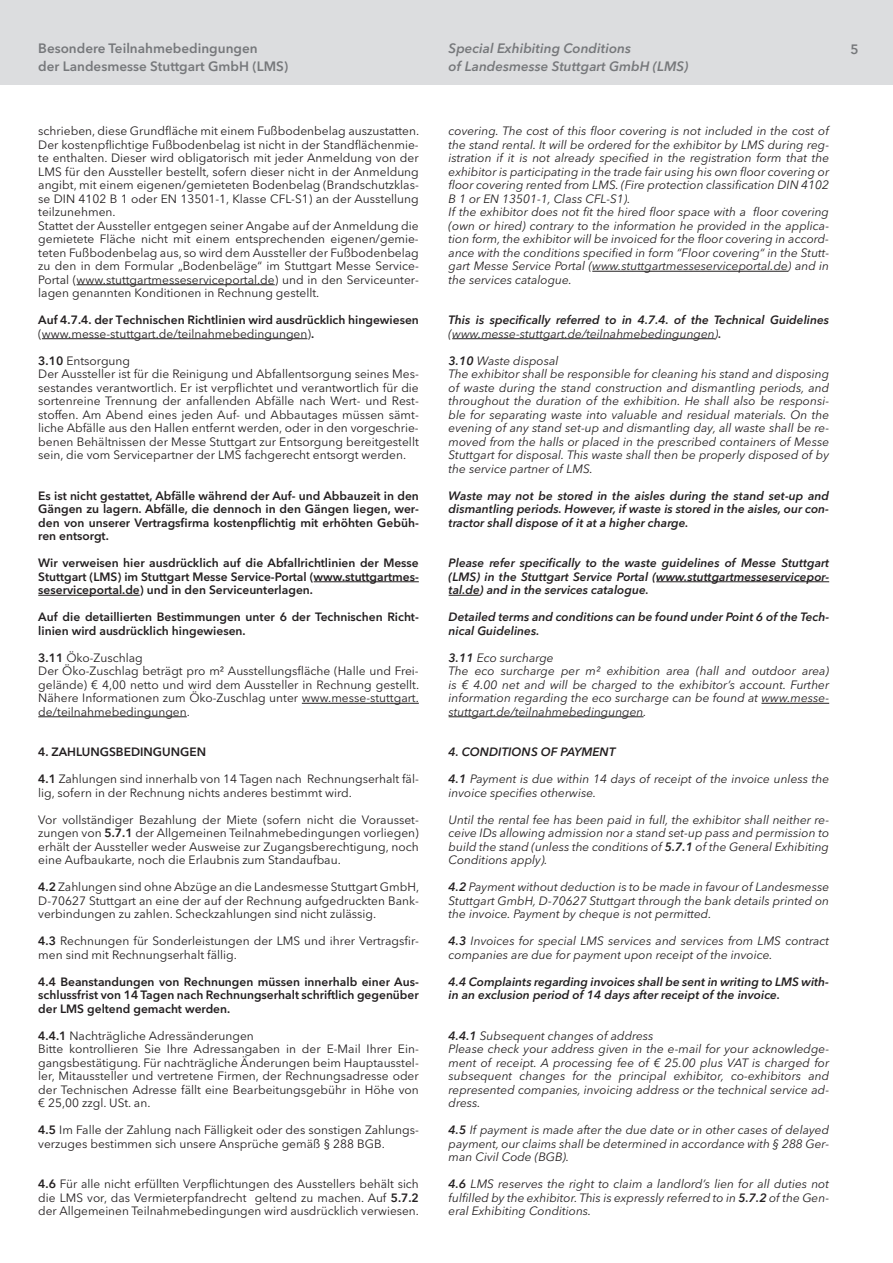
<style>
.page{position:relative;width:893px;height:1263px;background:#fff}
.page>*{position:absolute;margin:0;border:0;box-sizing:border-box;transform-origin:0 0}
.t1{font:600 13.5px/18px "Avenir Next LT Pro";color:#76787b}
.t2{font:italic 600 13.5px/18px "Avenir Next LT Pro";color:#76787b}
.t3{font:12px/13.5px "Avenir Next LT Pro";color:#231f20}
.t4{font:italic 12px/13.5px "Avenir Next LT Pro";color:#231f20}
.t5{font:600 12px/13.5px "Avenir Next LT Pro";color:#231f20;text-align:justify}
.t6{font:italic 600 12px/13.5px "Avenir Next LT Pro";color:#231f20}
.s1{font-weight:400}
.s2{font-weight:600}
</style>
<div class="page">
<div style="left:0;top:0;width:893px;height:85px;background:#dcdddf"></div>
<hr style="left:77px;top:284px;width:198px;height:1px;background:#231f20">
<hr style="left:42px;top:338px;width:265px;height:1px;background:#231f20">
<hr style="left:314px;top:581px;width:105px;height:1px;background:#231f20">
<hr style="left:38px;top:595px;width:102px;height:1px;background:#231f20">
<hr style="left:302px;top:703px;width:117px;height:1px;background:#231f20">
<hr style="left:38px;top:716px;width:149px;height:1px;background:#231f20">
<hr style="left:592px;top:271px;width:196px;height:1px;background:#231f20">
<hr style="left:452px;top:338px;width:263px;height:1px;background:#231f20">
<hr style="left:656px;top:581px;width:173px;height:1px;background:#231f20">
<hr style="left:449px;top:595px;width:31px;height:1px;background:#231f20">
<hr style="left:761px;top:703px;width:68px;height:1px;background:#231f20">
<hr style="left:449px;top:716px;width:194px;height:1px;background:#231f20">
<p class="t1" style="left:38px;top:39px;width:252px">Besondere Teilnahmebedingungen<br>der Landesmesse Stuttgart GmbH (LMS)</p>
<p class="t2" style="left:449px;top:39px;width:241px">Special Exhibiting Conditions<br>of Landesmesse Stuttgart GmbH (LMS)</p>
<p class="t3" style="left:38px;top:124px;width:382px">schrieben, diese Grundfläche mit einem Fußbodenbelag auszustatten.<br>Der kostenpflichtige Fußbodenbelag ist nicht in der Standflächenmie&shy;te enthalten. Dieser wird obligatorisch mit jeder Anmeldung von der LMS für den Aussteller bestellt, sofern dieser nicht in der Anmeldung angibt, mit einem eigenen/gemieteten Bodenbelag (Brandschutzklas&shy;se DIN 4102 B 1 oder EN 13501-1, Klasse CFL-S1) an der Ausstellung teilzunehmen.<br>Stattet der Aussteller entgegen seiner Angabe auf der Anmeldung die gemietete Fläche nicht mit einem entsprechenden eigenen/gemie&shy;teten Fußbodenbelag aus, so wird dem Aussteller der Fußbodenbelag zu den in dem Formular „Bodenbeläge“ im Stuttgart Messe Service-Portal (www.stuttgartmesseserviceportal.de) und in den Serviceunter&shy;lagen genannten Konditionen in Rechnung gestellt.</p>
<p class="t5" style="left:38px;top:313px;width:382px">Auf 4.7.4. der Technischen Richtlinien wird ausdrücklich hingewiesen <span class="s1">(www.messe-stuttgart.de/teilnahmebedingungen)</span>.</p>
<p class="t3" style="left:38px;top:354px;width:382px"><span class="s2">3.10</span> Entsorgung<br>Der Aussteller ist für die Reinigung und Abfallentsorgung seines Mes&shy;sestandes verantwortlich. Er ist verpflichtet und verantwortlich für die sortenreine Trennung der anfallenden Abfälle nach Wert- und Rest&shy;stoffen. Am Abend eines jeden Auf- und Abbautages müssen sämt&shy;liche Abfälle aus den Hallen entfernt werden, oder in den vorgeschrie&shy;benen Behältnissen der Messe Stuttgart zur Entsorgung bereitgestellt sein, die vom Servicepartner der LMS fachgerecht entsorgt werden.</p>
<p class="t5" style="left:38px;top:489px;width:382px">Es ist nicht gestattet, Abfälle während der Auf- und Abbauzeit in den Gängen zu lagern. Abfälle, die dennoch in den Gängen liegen, wer&shy;den von unserer Vertragsfirma kostenpflichtig mit erhöhten Gebüh&shy;ren entsorgt.</p>
<p class="t5" style="left:38px;top:556px;width:382px">Wir verweisen hier ausdrücklich auf die Abfallrichtlinien der Messe Stuttgart (LMS) im Stuttgart Messe Service-Portal (www.stuttgartmes&shy;seserviceportal.de) und in den Serviceunterlagen.</p>
<p class="t5" style="left:38px;top:610px;width:382px">Auf die detaillierten Bestimmungen unter 6 der Technischen Richt&shy;linien wird ausdrücklich hingewiesen.</p>
<p class="t3" style="left:38px;top:651px;width:382px"><span class="s2">3.11</span> Öko-Zuschlag<br>Der Öko-Zuschlag beträgt pro m² Ausstellungsfläche (Halle und Frei&shy;gelände) € 4,00 netto und wird dem Aussteller in Rechnung gestellt.<br>Nähere Informationen zum Öko-Zuschlag unter www.messe-stuttgart. de/teilnahmebedingungen.</p>
<p class="t5" style="left:38px;top:745px;width:169px">4. ZAHLUNGSBEDINGUNGEN</p>
<p class="t3" style="left:38px;top:772px;width:382px"><span class="s2">4.1</span> Zahlungen sind innerhalb von 14 Tagen nach Rechnungserhalt fäl&shy;lig, sofern in der Rechnung nichts anderes bestimmt wird.</p>
<p class="t3" style="left:38px;top:813px;width:382px;text-align:justify">Vor vollständiger Bezahlung der Miete (sofern nicht die Vorausset&shy;zungen von <span class="s2">5.7.1</span> der Allgemeinen Teilnahmebedingungen vorliegen) erhält der Aussteller weder Ausweise zur Zugangsberechtigung, noch eine Aufbaukarte, noch die Erlaubnis zum Standaufbau.</p>
<p class="t3" style="left:38px;top:880px;width:382px;text-align:justify"><span class="s2">4.2</span> Zahlungen sind ohne Abzüge an die Landesmesse Stuttgart GmbH, D-70627 Stuttgart an eine der auf der Rechnung aufgedruckten Bank&shy;verbindungen zu zahlen. Scheckzahlungen sind nicht zulässig.</p>
<p class="t3" style="left:38px;top:934px;width:382px"><span class="s2">4.3</span> Rechnungen für Sonderleistungen der LMS und ihrer Vertragsfir&shy;men sind mit Rechnungserhalt fällig.</p>
<p class="t5" style="left:38px;top:975px;width:382px">4.4 Beanstandungen von Rechnungen müssen innerhalb einer Aus&shy;schlussfrist von 14 Tagen nach Rechnungserhalt schriftlich gegenüber der LMS geltend gemacht werden.</p>
<p class="t3" style="left:38px;top:1029px;width:382px"><span class="s2">4.4.1</span> Nachträgliche Adressänderungen<br>Bitte kontrollieren Sie Ihre Adressangaben in der E-Mail Ihrer Ein&shy;gangsbestätigung. Für nachträgliche Änderungen beim Hauptausstel&shy;ler, Mitaussteller und vertretene Firmen, der Rechnungsadresse oder der Technischen Adresse fällt eine Bearbeitungsgebühr in Höhe von € 25,00 zzgl. USt. an.</p>
<p class="t3" style="left:38px;top:1123px;width:382px"><span class="s2">4.5</span> Im Falle der Zahlung nach Fälligkeit oder des sonstigen Zahlungs&shy;verzuges bestimmen sich unsere Ansprüche gemäß § 288 BGB.</p>
<p class="t3" style="left:38px;top:1177px;width:382px;text-align:justify"><span class="s2">4.6</span> Für alle nicht erfüllten Verpflichtungen des Ausstellers behält sich die LMS vor, das Vermieterpfandrecht geltend zu machen. Auf <span class="s2">5.7.2 </span>der Allgemeinen Teilnahmebedingungen wird ausdrücklich verwiesen.</p>
<p class="t4" style="left:449px;top:124px;width:382px">covering. The cost of this floor covering is not included in the cost of the stand rental. It will be ordered for the exhibitor by LMS during reg&shy;istration if it is not already specified in the registration form that the exhibitor is participating in the trade fair using his own floor covering or floor covering rented from LMS. (Fire protection classification DIN 4102<br>B 1 or EN 13501-1, Class CFL-S1).<br>If the exhibitor does not fit the hired floor space with a floor covering (own or hired) contrary to the information he provided in the applica&shy;tion form, the exhibitor will be invoiced for the floor covering in accord&shy;ance with the conditions specified in form “Floor covering“ in the Stutt&shy;gart Messe Service Portal (www.stuttgartmesseserviceportal.de) and in the services catalogue.</p>
<p class="t6" style="left:449px;top:313px;width:382px">This is specifically referred to in 4.7.4. of the Technical Guidelines <span class="s1">(www.messe-stuttgart.de/teilnahmebedingungen)</span>.</p>
<p class="t4" style="left:449px;top:354px;width:382px"><span class="s2">3.10</span> Waste disposal<br>The exhibitor shall be responsible for cleaning his stand and disposing of waste during the stand construction and dismantling periods, and throughout the duration of the exhibition. He shall also be responsi&shy;ble for separating waste into valuable and residual materials. On the evening of any stand set-up and dismantling day, all waste shall be re&shy;moved from the halls or placed in the prescribed containers of Messe Stuttgart for disposal. This waste shall then be properly disposed of by the service partner of LMS.</p>
<p class="t6" style="left:449px;top:489px;width:382px;text-align:justify">Waste may not be stored in the aisles during the stand set-up and dismantling periods. However, if waste is stored in the aisles, our con&shy;tractor shall dispose of it at a higher charge.</p>
<p class="t6" style="left:449px;top:556px;width:382px;text-align:justify">Please refer specifically to the waste guidelines of Messe Stuttgart (LMS) in the Stuttgart Service Portal (www.stuttgartmesseservicepor&shy;tal.de) and in the services catalogue.</p>
<p class="t6" style="left:449px;top:610px;width:382px">Detailed terms and conditions can be found under Point 6 of the Tech&shy;nical Guidelines.</p>
<p class="t4" style="left:449px;top:651px;width:382px"><span class="s2">3.11</span> Eco surcharge<br>The eco surcharge per m² exhibition area (hall and outdoor area) is € 4.00 net and will be charged to the exhibitor’s account. Further information regarding the eco surcharge can be found at www.messe&shy;stuttgart.de/teilnahmebedingungen.</p>
<p class="t6" style="left:449px;top:745px;width:168px">4. CONDITIONS OF PAYMENT</p>
<p class="t4" style="left:449px;top:772px;width:382px"><span class="s2">4.1</span> Payment is due within 14 days of receipt of the invoice unless the invoice specifies otherwise.</p>
<p class="t4" style="left:449px;top:813px;width:382px;text-align:justify">Until the rental fee has been paid in full, the exhibitor shall neither re&shy;ceive IDs allowing admission nor a stand set-up pass and permission to build the stand (unless the conditions of <span class="s2">5.7.1</span> of the General Exhibiting Conditions apply).</p>
<p class="t4" style="left:449px;top:880px;width:382px;text-align:justify"><span class="s2">4.2</span> Payment without deduction is to be made in favour of Landesmesse Stuttgart GmbH, D-70627 Stuttgart through the bank details printed on the invoice. Payment by cheque is not permitted.</p>
<p class="t4" style="left:449px;top:934px;width:382px"><span class="s2">4.3</span> Invoices for special LMS services and services from LMS contract companies are due for payment upon receipt of the invoice.</p>
<p class="t6" style="left:449px;top:975px;width:382px">4.4 Complaints regarding invoices shall be sent in writing to LMS with&shy;in an exclusion period of 14 days after receipt of the invoice.</p>
<p class="t4" style="left:449px;top:1029px;width:382px"><span class="s2">4.4.1</span> Subsequent changes of address<br>Please check your address given in the e-mail for your acknowledge&shy;ment of receipt. A processing fee of € 25.00 plus VAT is charged for subsequent changes for the principal exhibitor, co-exhibitors and represented companies, invoicing address or the technical service ad&shy;dress.</p>
<p class="t4" style="left:449px;top:1123px;width:382px;text-align:justify"><span class="s2">4.5</span> If payment is made after the due date or in other cases of delayed payment, our claims shall be determined in accordance with § 288 Ger&shy;man Civil Code (BGB).</p>
<p class="t4" style="left:449px;top:1177px;width:382px;text-align:justify"><span class="s2">4.6</span> LMS reserves the right to claim a landlord’s lien for all duties not fulfilled by the exhibitor. This is expressly referred to in <span class="s2">5.7.2</span> of the Gen&shy;eral Exhibiting Conditions.</p>
<p class="t1" style="left:850px;top:40px;width:10px">5</p>
</div>
